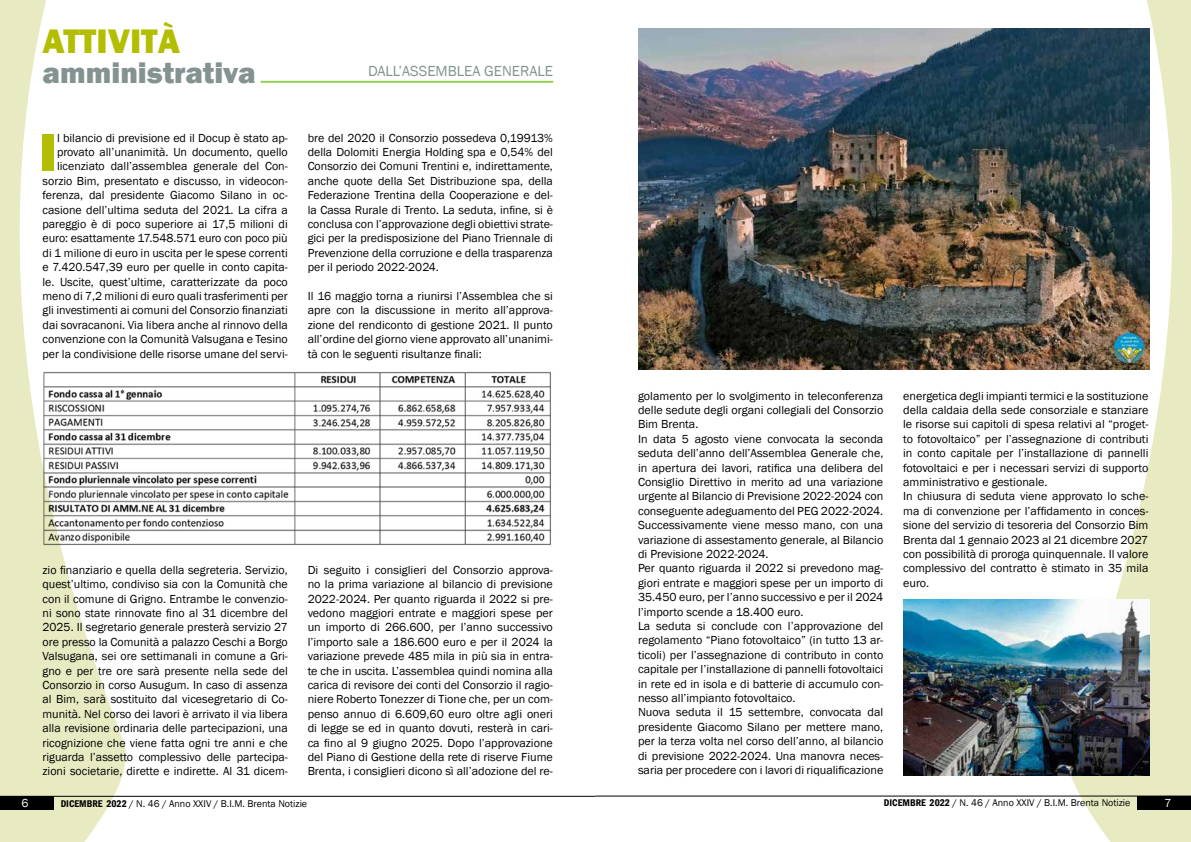
<style>
.page{position:relative;width:1191px;height:842px;background:#fff}
.page>*{position:absolute;margin:0;border:0;box-sizing:border-box;transform-origin:0 0}
.t1{font:800 55.2px "Franklin Gothic";color:#b3be00}
.t2{font:800 35px "Franklin Gothic";color:#b3be00}
.t3{font:800 30px "Franklin Gothic";color:#849391}
.t4{font:15px "Franklin Gothic";color:#849391}
.t5{font:12px/14.4px "Franklin Gothic";color:#000;text-align:justify}
.t6{font:12px "Franklin Gothic";color:#fff}
.t7{font:10px "Franklin Gothic";color:#000}
.s1{font-weight:600;font-stretch:condensed}
</style>
<div class="page">
<svg style="left:0;top:0;width:251px;height:842px"></svg>
<svg style="left:940px;top:0;width:251px;height:842px"></svg>
<hr style="left:595px;top:796px;width:596px;height:1px;background:#000">
<div style="left:1137px;top:796px;width:54px;height:13px;background:#000"></div>
<hr style="left:0;top:796px;width:595px;height:1px;background:#000">
<div style="left:0;top:796px;width:54px;height:13px;background:#000"></div>
<svg style="left:261px;top:80px;width:292px;height:3px"></svg>
<img style="left:30px;top:369px;width:521px;height:190px">
<img style="left:638px;top:29px;width:511px;height:340px">
<img style="left:903px;top:600px;width:246px;height:175px">
<h2 class="t2" style="left:43px;top:18px;width:139px">ATTIVITÀ</h2>
<h3 class="t3" style="left:43px;top:53px;width:214px">amministrativa</h3>
<p class="t5" style="left:43px;top:131px;width:247px;text-align:right">l bilancio di previsione ed il Docup è stato ap&shy;provato all’unanimità. Un documento, quello licenziato dall’assemblea generale del Con&shy;sorzio Bim, presentato e discusso, in videocon&shy;ferenza, dal presidente Giacomo Silano in oc&shy;casione dell’ultima seduta del 2021. La cifra a pareggio è di poco superiore ai 17,5 milioni di euro: esattamente 17.548.571 euro con poco più di 1 milione di euro in uscita per le spese correnti e 7.420.547,39 euro per quelle in conto capita&shy;le. Uscite, quest’ultime, caratterizzate da poco meno di 7,2 milioni di euro quali trasferimenti per gli investimenti ai comuni del Consorzio finanziati dai sovracanoni. Via libera anche al rinnovo della convenzione con la Comunità Valsugana e Tesino per la condivisione delle risorse umane del servi-</p>
<h1 class="t1" style="left:39px;top:116px;width:19px">I</h1>
<p class="t4" style="left:368px;top:62px;width:186px">DALL’ASSEMBLEA GENERALE</p>
<p class="t5" style="left:308px;top:131px;width:247px">bre del 2020 il Consorzio possedeva 0,19913% della Dolomiti Energia Holding spa e 0,54% del Consorzio dei Comuni Trentini e, indirettamente, anche quote della Set Distribuzione spa, della Federazione Trentina della Cooperazione e del&shy;la Cassa Rurale di Trento. La seduta, infine, si è conclusa con l’approvazione degli obiettivi strate&shy;gici per la predisposizione del Piano Triennale di Prevenzione della corruzione e della trasparenza per il periodo 2022-2024.</p>
<p class="t5" style="left:308px;top:289px;width:247px">Il 16 maggio torna a riunirsi l’Assemblea che si apre con la discussione in merito all’approva&shy;zione del rendiconto di gestione 2021. Il punto all’ordine del giorno viene approvato all’unanimi&shy;tà con le seguenti risultanze finali:</p>
<p class="t5" style="left:43px;top:563px;width:247px">zio finanziario e quella della segreteria. Servizio, quest’ultimo, condiviso sia con la Comunità che con il comune di Grigno. Entrambe le convenzio&shy;ni sono state rinnovate fino al 31 dicembre del 2025. Il segretario generale presterà servizio 27 ore presso la Comunità a palazzo Ceschi a Borgo Valsugana, sei ore settimanali in comune a Gri&shy;gno e per tre ore sarà presente nella sede del Consorzio in corso Ausugum. In caso di assenza al Bim, sarà sostituito dal vicesegretario di Co&shy;munità. Nel corso dei lavori è arrivato il via libera alla revisione ordinaria delle partecipazioni, una ricognizione che viene fatta ogni tre anni e che riguarda l’assetto complessivo delle partecipa&shy;zioni societarie, dirette e indirette. Al 31 dicem-</p>
<p class="t5" style="left:308px;top:563px;width:247px">Di seguito i consiglieri del Consorzio approva&shy;no la prima variazione al bilancio di previsione 2022-2024. Per quanto riguarda il 2022 si pre&shy;vedono maggiori entrate e maggiori spese per un importo di 266.600, per l’anno successivo l’importo sale a 186.600 euro e per il 2024 la variazione prevede 485 mila in più sia in entra&shy;te che in uscita. L’assemblea quindi nomina alla carica di revisore dei conti del Consorzio il ragio&shy;niere Roberto Tonezzer di Tione che, per un com&shy;penso annuo di 6.609,60 euro oltre agli oneri di legge se ed in quanto dovuti, resterà in cari&shy;ca fino al 9 giugno 2025. Dopo l’approvazione del Piano di Gestione della rete di riserve Fiume Brenta, i consiglieri dicono sì all’adozione del re-</p>
<p class="t5" style="left:638px;top:389px;width:247px;text-align:left">golamento per lo svolgimento in teleconferenza delle sedute degli organi collegiali del Consorzio Bim Brenta.<br>In data 5 agosto viene convocata la seconda seduta dell’anno dell’Assemblea Generale che, in apertura dei lavori, ratifica una delibera del Consiglio Direttivo in merito ad una variazione urgente al Bilancio di Previsione 2022-2024 con conseguente adeguamento del PEG 2022-2024.<br>Successivamente viene messo mano, con una variazione di assestamento generale, al Bilancio di Previsione 2022-2024.<br>Per quanto riguarda il 2022 si prevedono mag&shy;giori entrate e maggiori spese per un importo di 35.450 euro, per l’anno successivo e per il 2024 l’importo scende a 18.400 euro.<br>La seduta si conclude con l’approvazione del regolamento “Piano fotovoltaico” (in tutto 13 ar&shy;ticoli) per l’assegnazione di contributo in conto capitale per l’installazione di pannelli fotovoltaici in rete ed in isola e di batterie di accumulo con&shy;nesso all’impianto fotovoltaico.<br>Nuova seduta il 15 settembre, convocata dal presidente Giacomo Silano per mettere mano, per la terza volta nel corso dell’anno, al bilancio di previsione 2022-2024. Una manovra neces&shy;saria per procedere con i lavori di riqualificazione</p>
<p class="t5" style="left:903px;top:389px;width:247px;text-align:left">energetica degli impianti termici e la sostituzione della caldaia della sede consorziale e stanziare le risorse sui capitoli di spesa relativi al “proget&shy;to fotovoltaico” per l’assegnazione di contributi in conto capitale per l’installazione di pannelli fotovoltaici e per i necessari servizi di supporto amministrativo e gestionale.<br>In chiusura di seduta viene approvato lo sche&shy;ma di convenzione per l’affidamento in conces&shy;sione del servizio di tesoreria del Consorzio Bim Brenta dal 1 gennaio 2023 al 21 dicembre 2027 con possibilità di proroga quinquennale. Il valore complessivo del contratto è stimato in 35 mila euro.</p>
<p class="t6" style="left:21px;top:795px;width:9px">6</p>
<p class="t7" style="left:61px;top:797px;width:248px"><span class="s1">DICEMBRE 2022</span> / N. 46 / Anno XXIV / B.I.M. Brenta Notizie</p>
<p class="t7" style="left:884px;top:796px;width:248px"><span class="s1">DICEMBRE 2022</span> / N. 46 / Anno XXIV / B.I.M. Brenta Notizie</p>
<p class="t6" style="left:1164px;top:795px;width:9px">7</p>
</div>
